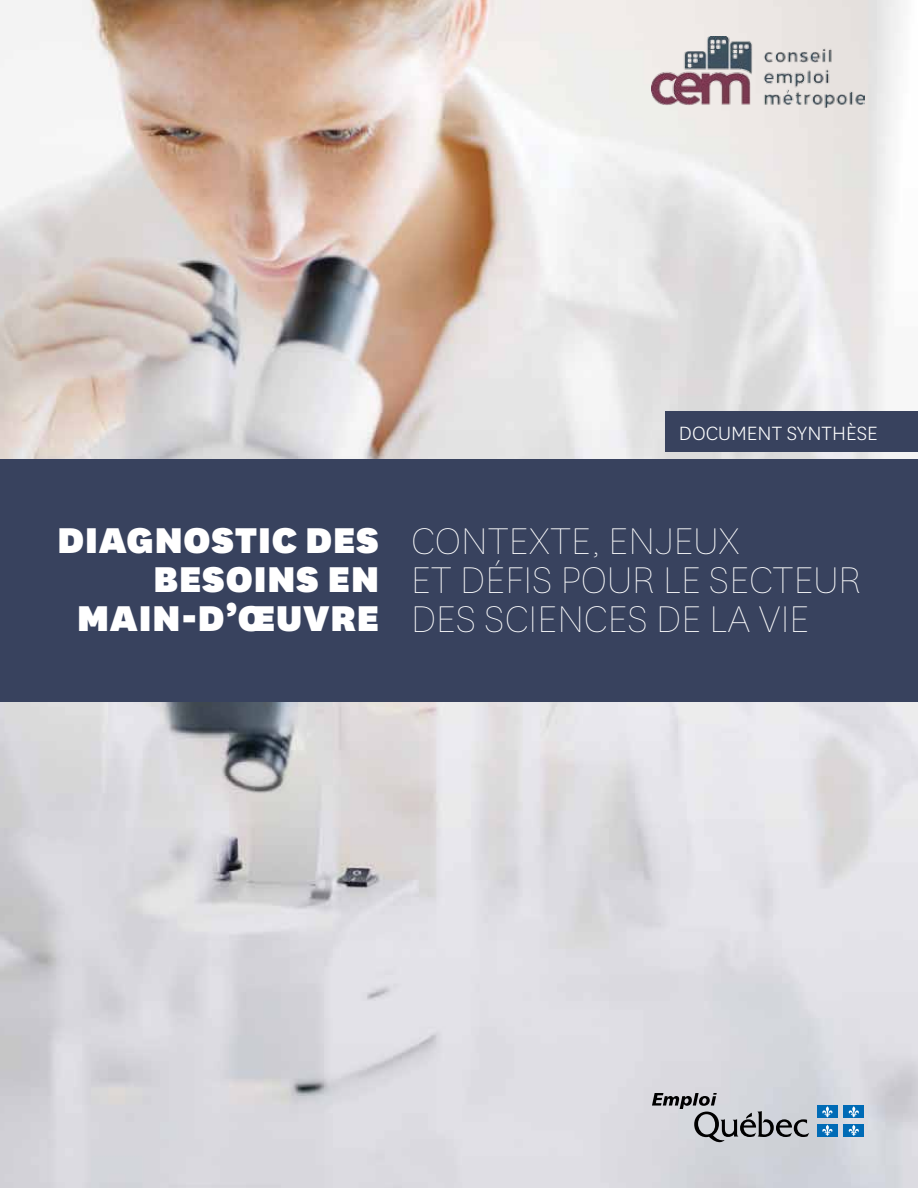
<style>
.page{position:relative;width:918px;height:1188px;background:#fff}
.page>*{position:absolute;margin:0;border:0;box-sizing:border-box;transform-origin:0 0}
.t1{font:100 43.5px/39px "National";color:#fff}
.t2{font:900 42px/39px "National";letter-spacing:.02em;color:#fff;text-align:right}
.t3{font:300 22.5px "National";color:#fff}
</style>
<div class="page">
<img style="left:0;top:0;width:918px;height:1188px">
<div style="left:0;top:459px;width:918px;height:243px;background:#38425e"></div>
<img style="left:652px;top:36px;width:212px;height:72px">
<svg style="left:652px;top:1093px;width:157px;height:50px;background:#afb1b5"></svg>
<div style="left:817px;top:1106px;width:21px;height:12px;background:#006bb6"></div>
<svg style="left:822px;top:1106px;width:11px;height:12px"></svg>
<div style="left:844px;top:1106px;width:20px;height:12px;background:#006bb6"></div>
<svg style="left:848px;top:1106px;width:11px;height:12px"></svg>
<div style="left:817px;top:1124px;width:21px;height:13px;background:#006bb6"></div>
<svg style="left:822px;top:1125px;width:11px;height:11px"></svg>
<div style="left:844px;top:1124px;width:20px;height:13px;background:#006bb6"></div>
<svg style="left:848px;top:1125px;width:11px;height:11px"></svg>
<div style="left:665px;top:411px;width:253px;height:41px;background:#38425e"></div>
<p class="t2" style="left:58px;top:518px;width:323px">DIAGNOSTIC DES<br>BESOINS EN<br>MAIN-D’ŒUVRE</p>
<p class="t3" style="left:679px;top:419px;width:200px">DOCUMENT SYNTHÈSE</p>
<p class="t1" style="left:411px;top:520px;width:452px">CONTEXTE, ENJEUX<br>ET DÉFIS POUR LE SECTEUR<br>DES SCIENCES DE LA VIE</p>
</div>
